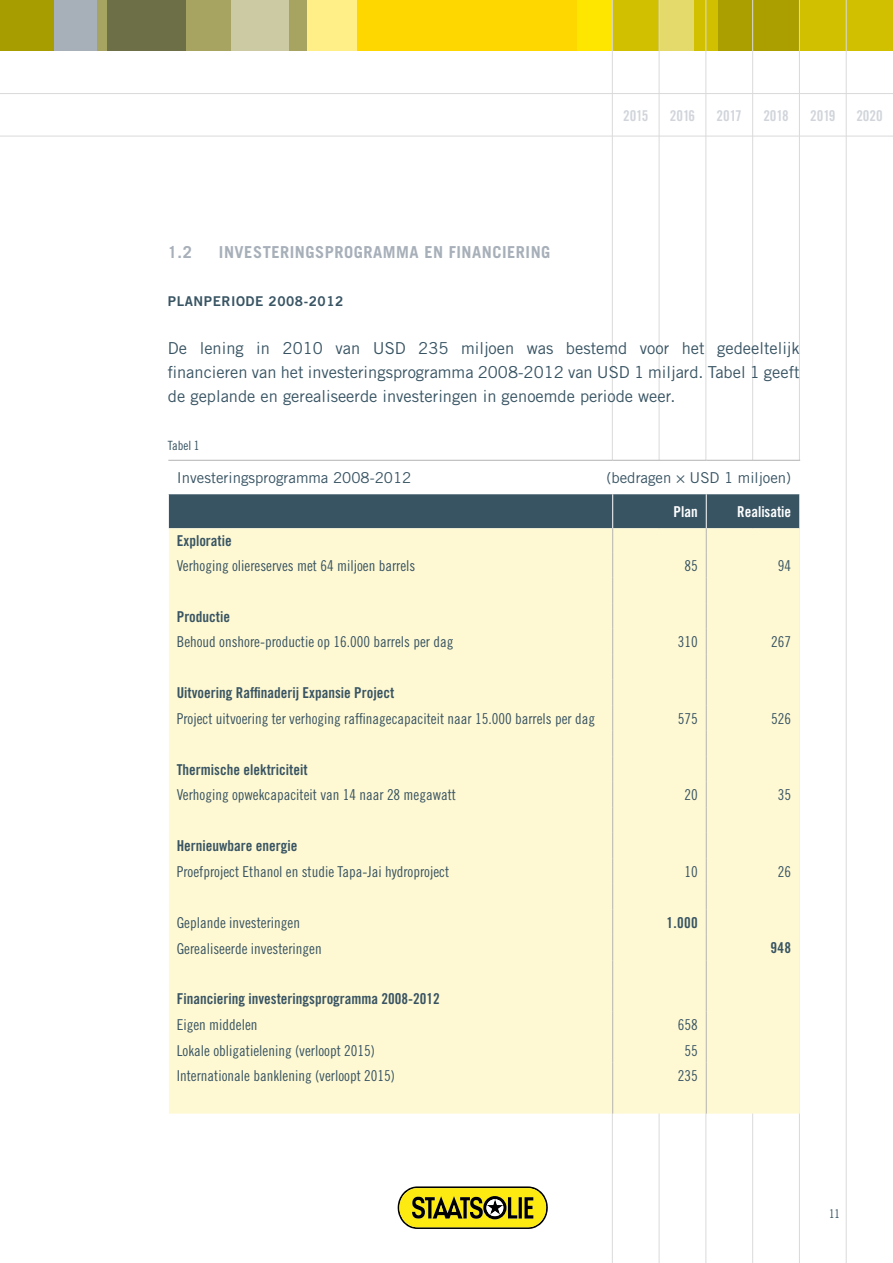
<style>
.page{position:relative;width:893px;height:1263px;background:#fff}
.page>*{position:absolute;margin:0;border:0;box-sizing:border-box;transform-origin:0 0}
.t1{font:16.5px/24px "Trade Gothic";color:#385463;text-align:justify}
.t2{font:700 16.5px "Trade Gothic";letter-spacing:.03em;color:#a7afb9}
.t3{font:15px "Trade Gothic Cond Eighteen";color:#385463}
.t4{font:15px "Trade Gothic Bold Cond Twenty";color:#385463}
.t5{font:15px "Trade Gothic";color:#385463}
.t6{font:15px "Trade Gothic Bold Cond Twenty";color:#fff}
.t7{font:14.85px "Trade Gothic Bold Cond Twenty";color:#d1d5db}
.t8{font:13.5px "Trade Gothic Bold Two";letter-spacing:.04em;color:#385463}
.t9{font:12.75px "Trade Gothic Cond Eighteen";color:#385463}
.t10{font:12px "Trade Gothic Cond Eighteen";color:#385463}
</style>
<div class="page">
<div style="left:0;top:0;width:186px;height:51px;background:#a7afb9"></div>
<svg style="left:98px;top:0;width:259px;height:51px"></svg>
<div style="left:0;top:0;width:53px;height:51px;background:#a79d00"></div>
<svg style="left:357px;top:0;width:536px;height:51px"></svg>
<div style="left:231px;top:0;width:58px;height:51px;background:#cbcaa3"></div>
<div style="left:659px;top:0;width:34px;height:51px;background:#e4da6b"></div>
<svg style="left:398px;top:1186px;width:150px;height:43px"></svg>
<hr style="left:0;top:93px;width:893px;height:1px;background:#dadada">
<hr style="left:0;top:136px;width:893px;height:1px;background:#dadada">
<hr style="left:612px;top:0;width:1px;height:1263px;background:#dadada">
<hr style="left:659px;top:0;width:1px;height:1263px;background:#dadada">
<hr style="left:706px;top:0;width:1px;height:1263px;background:#dadada">
<hr style="left:752px;top:0;width:1px;height:1263px;background:#dadada">
<hr style="left:799px;top:0;width:1px;height:1263px;background:#dadada">
<hr style="left:846px;top:0;width:1px;height:1263px;background:#dadada">
<div style="left:168px;top:460px;width:632px;height:34px;background:#fff"></div>
<div style="left:168px;top:494px;width:632px;height:619px;background:#fff9d3"></div>
<hr style="left:168px;top:460px;width:445px;height:1px;background:#b3b2b2">
<hr style="left:613px;top:460px;width:93px;height:1px;background:#b3b2b2">
<hr style="left:706px;top:460px;width:94px;height:1px;background:#b3b2b2">
<p class="t7" style="left:623px;top:106px;width:27px">2015</p>
<p class="t7" style="left:670px;top:106px;width:27px">2016</p>
<p class="t7" style="left:717px;top:106px;width:27px">2017</p>
<p class="t7" style="left:763px;top:106px;width:27px">2018</p>
<p class="t7" style="left:810px;top:106px;width:27px">2019</p>
<p class="t7" style="left:856px;top:106px;width:28px">2020</p>
<p class="t2" style="left:168px;top:242px;width:25px">1.2</p>
<p class="t2" style="left:219px;top:242px;width:16px">INVESTERINGS</p>
<p class="t2" style="left:325px;top:242px;width:22px">PROGRAMMA</p>
<p class="t2" style="left:424px;top:242px;width:42px">EN FINAN</p>
<p class="t2" style="left:492px;top:242px;width:19px">CIERING</p>
<p class="t8" style="left:168px;top:293px;width:9px">PLA</p>
<p class="t8" style="left:194px;top:293px;width:151px">NPERIODE 2008-2012</p>
<p class="t1" style="left:168px;top:336px;width:633px">De lening in 2010 van U SD 235 miljoen was bestemd voor het gedeeltelijk financieren van het investeringsprogramma 2008-2012 van U SD 1 miljard. Tabel 1 geeft de geplande en gerealiseerde investeringen in genoemde periode weer.</p>
<p class="t9" style="left:168px;top:438px;width:33px">Tabel 1</p>
<p class="t5" style="left:177px;top:469px;width:236px">I nvesteringsprogramma 2008-2012</p>
<p class="t5" style="left:606px;top:469px;width:186px">(bedragen × U SD 1 miljoen)</p>
<p class="t6" style="left:674px;top:503px;width:26px">Plan</p>
<p class="t6" style="left:737px;top:503px;width:56px">Realisatie</p>
<p class="t4" style="left:177px;top:531px;width:56px">Exploratie</p>
<p class="t3" style="left:177px;top:556px;width:240px">Verhoging oliereserves met 64 miljoen barrels</p>
<p class="t3" style="left:684px;top:556px;width:15px">85</p>
<p class="t3" style="left:778px;top:556px;width:15px">94</p>
<p class="t4" style="left:177px;top:607px;width:55px">Productie</p>
<p class="t3" style="left:177px;top:633px;width:278px">Behoud onshore-productie op 16.000 barrels per dag</p>
<p class="t3" style="left:678px;top:633px;width:21px">310</p>
<p class="t3" style="left:771px;top:633px;width:21px">267</p>
<p class="t4" style="left:177px;top:684px;width:219px">Uitvoering Raffinaderij Expansie Project</p>
<p class="t3" style="left:177px;top:710px;width:420px">Project uitvoering ter verhoging raffinagecapaciteit naar 15.000 barrels per dag</p>
<p class="t3" style="left:678px;top:710px;width:21px">575</p>
<p class="t3" style="left:771px;top:710px;width:21px">526</p>
<p class="t4" style="left:177px;top:760px;width:132px">Thermische elektriciteit</p>
<p class="t3" style="left:177px;top:786px;width:281px">Verhoging opwekcapaciteit van 14 naar 28 megawatt</p>
<p class="t3" style="left:684px;top:786px;width:15px">20</p>
<p class="t3" style="left:778px;top:786px;width:15px">35</p>
<p class="t4" style="left:177px;top:837px;width:122px">Hernieuwbare energie</p>
<p class="t3" style="left:177px;top:863px;width:274px">Proefproject Ethanol en studie Tapa-Jai hydroproject</p>
<p class="t3" style="left:684px;top:863px;width:15px">10</p>
<p class="t3" style="left:778px;top:863px;width:15px">26</p>
<p class="t3" style="left:177px;top:914px;width:125px">Geplande investeringen</p>
<p class="t4" style="left:666px;top:913px;width:33px">1.000</p>
<p class="t3" style="left:177px;top:939px;width:146px">Gerealiseerde investeringen</p>
<p class="t4" style="left:771px;top:939px;width:22px">948</p>
<p class="t4" style="left:177px;top:990px;width:265px">Financiering investeringsprogramma 2008-2012</p>
<p class="t3" style="left:177px;top:1016px;width:82px">Eigen middelen</p>
<p class="t3" style="left:678px;top:1016px;width:21px">658</p>
<p class="t3" style="left:177px;top:1041px;width:200px">Lokale obligatielening (verloopt 2015)</p>
<p class="t3" style="left:684px;top:1041px;width:15px">55</p>
<p class="t3" style="left:177px;top:1067px;width:220px">Internationale banklening (verloopt 2015)</p>
<p class="t3" style="left:678px;top:1067px;width:21px">235</p>
<p class="t10" style="left:829px;top:1206px;width:12px">11</p>
</div>
